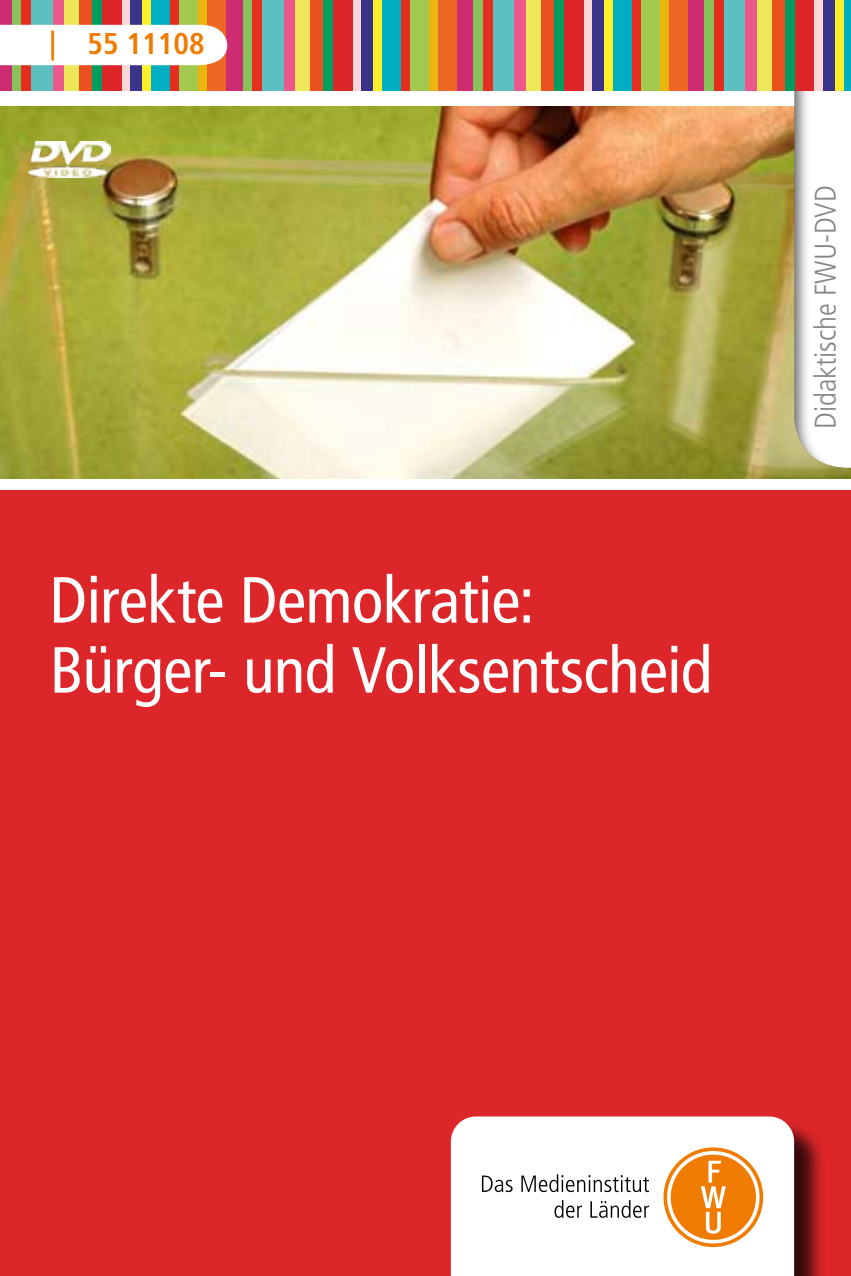
<style>
.page{position:relative;width:851px;height:1276px;background:#fff}
.page>*{position:absolute;margin:0;border:0;box-sizing:border-box;transform-origin:0 0}
.t1{font:condensed 65px/70px "Frutiger LT Std";letter-spacing:-.01em;color:#fff}
.t2{font:300 condensed 30px "Frutiger LT Std";color:#868686}
.t3{font:700 condensed 30px "Frutiger LT Std";color:#ef7b00}
</style>
<div class="page">
<div style="left:0;top:490px;width:850px;height:786px;background:#dc2629"></div>
<img style="left:0;top:106px;width:850px;height:372px">
<div style="left:455px;top:1120px;width:370px;height:156px;background:#000;opacity:.75"></div>
<div style="left:451px;top:1116px;width:343px;height:160px;background:#fff"></div>
<svg style="left:663px;top:1147px;width:100px;height:100px"></svg>
<svg style="left:667px;top:1151px;width:92px;height:92px"></svg>
<div style="left:670px;top:1154px;width:85px;height:85px;background:#ef7b00;border-radius:50%"></div>
<svg style="left:700px;top:1160px;width:25px;height:73px"></svg>
<svg style="left:482px;top:1175px;width:30px;height:17px"></svg>
<svg style="left:521px;top:1174px;width:128px;height:18px;background:#c3c3c3"></svg>
<svg style="left:554px;top:1200px;width:28px;height:17px"></svg>
<svg style="left:590px;top:1200px;width:59px;height:17px"></svg>
<div style="left:790px;top:0;width:60px;height:470px;background:#000;opacity:.6"></div>
<div style="left:0;top:0;width:12px;height:90px;background:#cd2c70"></div>
<div style="left:12px;top:0;width:10px;height:90px;background:#88c05b"></div>
<div style="left:22px;top:0;width:9px;height:90px;background:#e52e1f"></div>
<div style="left:31px;top:0;width:22px;height:90px;background:#5dbfbf"></div>
<div style="left:53px;top:0;width:11px;height:90px;background:#eb598c"></div>
<div style="left:64px;top:0;width:15px;height:90px;background:#efe75a"></div>
<div style="left:79px;top:0;width:13px;height:90px;background:#e95120"></div>
<div style="left:92px;top:0;width:10px;height:90px;background:#009d61"></div>
<div style="left:102px;top:0;width:20px;height:90px;background:#dc2629"></div>
<div style="left:122px;top:0;width:8px;height:90px;background:#f9d9d8"></div>
<div style="left:130px;top:0;width:12px;height:90px;background:#39338a"></div>
<div style="left:142px;top:0;width:10px;height:90px;background:#ffee2a"></div>
<div style="left:152px;top:0;width:18px;height:90px;background:#00aec2"></div>
<div style="left:170px;top:0;width:10px;height:90px;background:#e52e1f"></div>
<div style="left:180px;top:0;width:18px;height:90px;background:#a3c850"></div>
<div style="left:198px;top:0;width:10px;height:90px;background:#ebb510"></div>
<div style="left:208px;top:0;width:18px;height:90px;background:#ed6825"></div>
<div style="left:226px;top:0;width:16px;height:90px;background:#cd2c70"></div>
<div style="left:242px;top:0;width:10px;height:90px;background:#88c05b"></div>
<div style="left:252px;top:0;width:10px;height:90px;background:#e52e1f"></div>
<div style="left:262px;top:0;width:22px;height:90px;background:#5dbfbf"></div>
<div style="left:284px;top:0;width:11px;height:90px;background:#eb598c"></div>
<div style="left:295px;top:0;width:15px;height:90px;background:#efe75a"></div>
<div style="left:310px;top:0;width:13px;height:90px;background:#e95120"></div>
<div style="left:323px;top:0;width:10px;height:90px;background:#009d61"></div>
<div style="left:333px;top:0;width:20px;height:90px;background:#dc2629"></div>
<div style="left:353px;top:0;width:8px;height:90px;background:#f9d9d8"></div>
<div style="left:361px;top:0;width:12px;height:90px;background:#39338a"></div>
<div style="left:373px;top:0;width:9px;height:90px;background:#ffee2a"></div>
<div style="left:382px;top:0;width:19px;height:90px;background:#00aec2"></div>
<div style="left:401px;top:0;width:9px;height:90px;background:#e52e1f"></div>
<div style="left:410px;top:0;width:19px;height:90px;background:#a3c850"></div>
<div style="left:429px;top:0;width:10px;height:90px;background:#ebb510"></div>
<div style="left:439px;top:0;width:18px;height:90px;background:#ed6825"></div>
<div style="left:457px;top:0;width:16px;height:90px;background:#cd2c70"></div>
<div style="left:473px;top:0;width:10px;height:90px;background:#88c05b"></div>
<div style="left:483px;top:0;width:10px;height:90px;background:#e52e1f"></div>
<div style="left:493px;top:0;width:21px;height:90px;background:#5dbfbf"></div>
<div style="left:514px;top:0;width:12px;height:90px;background:#eb598c"></div>
<div style="left:526px;top:0;width:15px;height:90px;background:#efe75a"></div>
<div style="left:541px;top:0;width:13px;height:90px;background:#e95120"></div>
<div style="left:554px;top:0;width:10px;height:90px;background:#009d61"></div>
<div style="left:564px;top:0;width:20px;height:90px;background:#dc2629"></div>
<div style="left:584px;top:0;width:8px;height:90px;background:#f9d9d8"></div>
<div style="left:592px;top:0;width:11px;height:90px;background:#39338a"></div>
<div style="left:603px;top:0;width:10px;height:90px;background:#ffee2a"></div>
<div style="left:613px;top:0;width:18px;height:90px;background:#00aec2"></div>
<div style="left:631px;top:0;width:10px;height:90px;background:#e52e1f"></div>
<div style="left:641px;top:0;width:18px;height:90px;background:#a3c850"></div>
<div style="left:659px;top:0;width:10px;height:90px;background:#ebb510"></div>
<div style="left:669px;top:0;width:18px;height:90px;background:#ed6825"></div>
<div style="left:687px;top:0;width:17px;height:90px;background:#cd2c70"></div>
<div style="left:704px;top:0;width:10px;height:90px;background:#88c05b"></div>
<div style="left:714px;top:0;width:10px;height:90px;background:#e52e1f"></div>
<div style="left:724px;top:0;width:21px;height:90px;background:#5dbfbf"></div>
<div style="left:745px;top:0;width:12px;height:90px;background:#eb598c"></div>
<div style="left:757px;top:0;width:14px;height:90px;background:#efe75a"></div>
<div style="left:771px;top:0;width:14px;height:90px;background:#e95120"></div>
<div style="left:785px;top:0;width:10px;height:90px;background:#009d61"></div>
<div style="left:795px;top:0;width:19px;height:90px;background:#dc2629"></div>
<div style="left:814px;top:0;width:9px;height:90px;background:#f9d9d8"></div>
<div style="left:823px;top:0;width:11px;height:90px;background:#39338a"></div>
<div style="left:834px;top:0;width:10px;height:90px;background:#ffee2a"></div>
<div style="left:844px;top:0;width:6px;height:90px;background:#00aec2"></div>
<img style="left:28px;top:142px;width:82px;height:36px">
<div style="left:0;top:25px;width:227px;height:40px;background:#fff"></div>
<p class="t3" style="left:50px;top:26px;width:156px">| 55 11108</p>
<p class="t1" style="left:50px;top:565px;width:664px">Direkte Demokratie:<br>Bürger- und Volksentscheid</p>
<p class="t2" style="left:808px;top:429px;width:245px;rotate:-90deg">Didaktische FWU-DVD</p>
</div>
